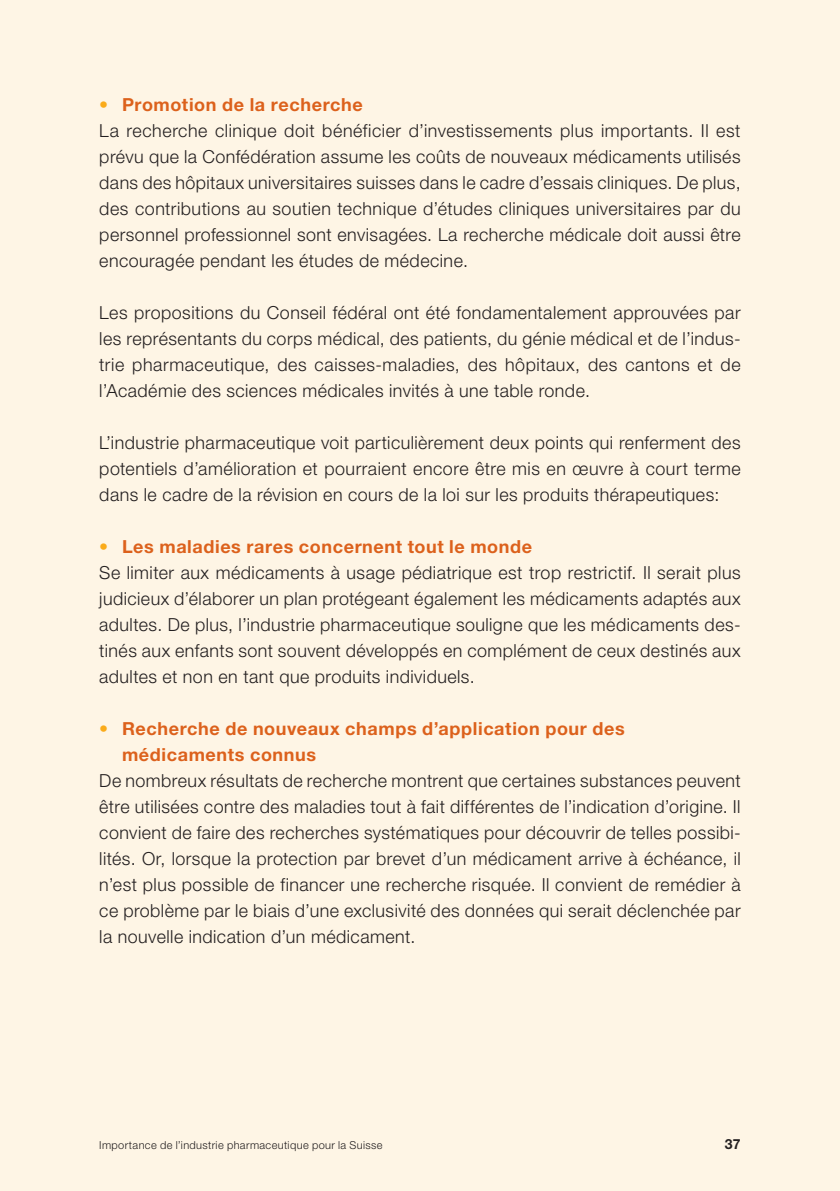
<style>
.page{position:relative;width:840px;height:1191px;background:#fff}
.page>*{position:absolute;margin:0;border:0;box-sizing:border-box;transform-origin:0 0}
.t1{font:300 18px/26px "Helvetica Neue";letter-spacing:.025em;color:#231f20;text-align:justify}
.t2{font:700 18px/26px "Helvetica Neue";letter-spacing:.035em;color:#dc611c}
.t3{font:700 14px "Helvetica Neue";color:#231f20}
.t4{font:300 11px "Helvetica Neue";letter-spacing:.035em;color:#231f20}
.s1{color:#faab1a}
.s2{font-weight:700;color:#dc611c}
.s3{font-weight:300;color:#faab1a}
</style>
<div class="page">
<div style="left:0;top:0;width:839px;height:1191px;background:#fef5e5"></div>
<p class="t1" style="left:99px;top:91px;width:642px;text-align:left"><span class="s1">•</span> <span class="s2">Promotion de la recherche<br></span>La recherche clinique doit bénéficier d’investissements plus importants. Il est prévu que la Confédération assume les coûts de nouveaux médicaments utilisés dans des hôpitaux universitaires suisses dans le cadre d’essais cliniques. De plus, des contributions au soutien technique d’études cliniques universitaires par du personnel professionnel sont envisagées. La recherche médicale doit aussi être encouragée pendant les études de médecine.</p>
<p class="t1" style="left:99px;top:299px;width:642px">Les propositions du Conseil fédéral ont été fondamentalement approuvées par les représentants du corps médical, des patients, du génie médical et de l’indus&shy;trie pharmaceutique, des caisses-maladies, des hôpitaux, des cantons et de l’Académie des sciences médicales invités à une table ronde.</p>
<p class="t1" style="left:99px;top:429px;width:642px">L’industrie pharmaceutique voit particulièrement deux points qui renferment des potentiels d’amélioration et pourraient encore être mis en œuvre à court terme dans le cadre de la révision en cours de la loi sur les produits thérapeutiques:</p>
<p class="t1" style="left:99px;top:533px;width:642px;text-align:left"><span class="s1">•</span> <span class="s2">Les maladies rares concernent tout le monde<br></span>Se limiter aux médicaments à usage pédiatrique est trop restrictif. Il serait plus judicieux d’élaborer un plan protégeant également les médicaments adaptés aux adultes. De plus, l’industrie pharmaceutique souligne que les médicaments des&shy;tinés aux enfants sont souvent développés en complément de ceux destinés aux adultes et non en tant que produits individuels.</p>
<p class="t2" style="left:122px;top:715px;width:504px;text-indent:-23px"><span class="s3">•</span> Recherche de nouveaux champs d’application pour des médicaments connus</p>
<p class="t1" style="left:99px;top:767px;width:642px">De nombreux résultats de recherche montrent que certaines substances peuvent être utilisées contre des maladies tout à fait différentes de l’indication d’origine. Il convient de faire des recherches systématiques pour découvrir de telles possibi&shy;lités. Or, lorsque la protection par brevet d’un médicament arrive à échéance, il n’est plus possible de financer une recherche risquée. Il convient de remédier à ce problème par le biais d’une exclusivité des données qui serait déclenchée par la nouvelle indication d’un médicament.</p>
<p class="t4" style="left:99px;top:1138px;width:284px">Importance de l’industrie pharmaceutique pour la Suisse</p>
<p class="t3" style="left:724px;top:1135px;width:17px">37</p>
</div>
